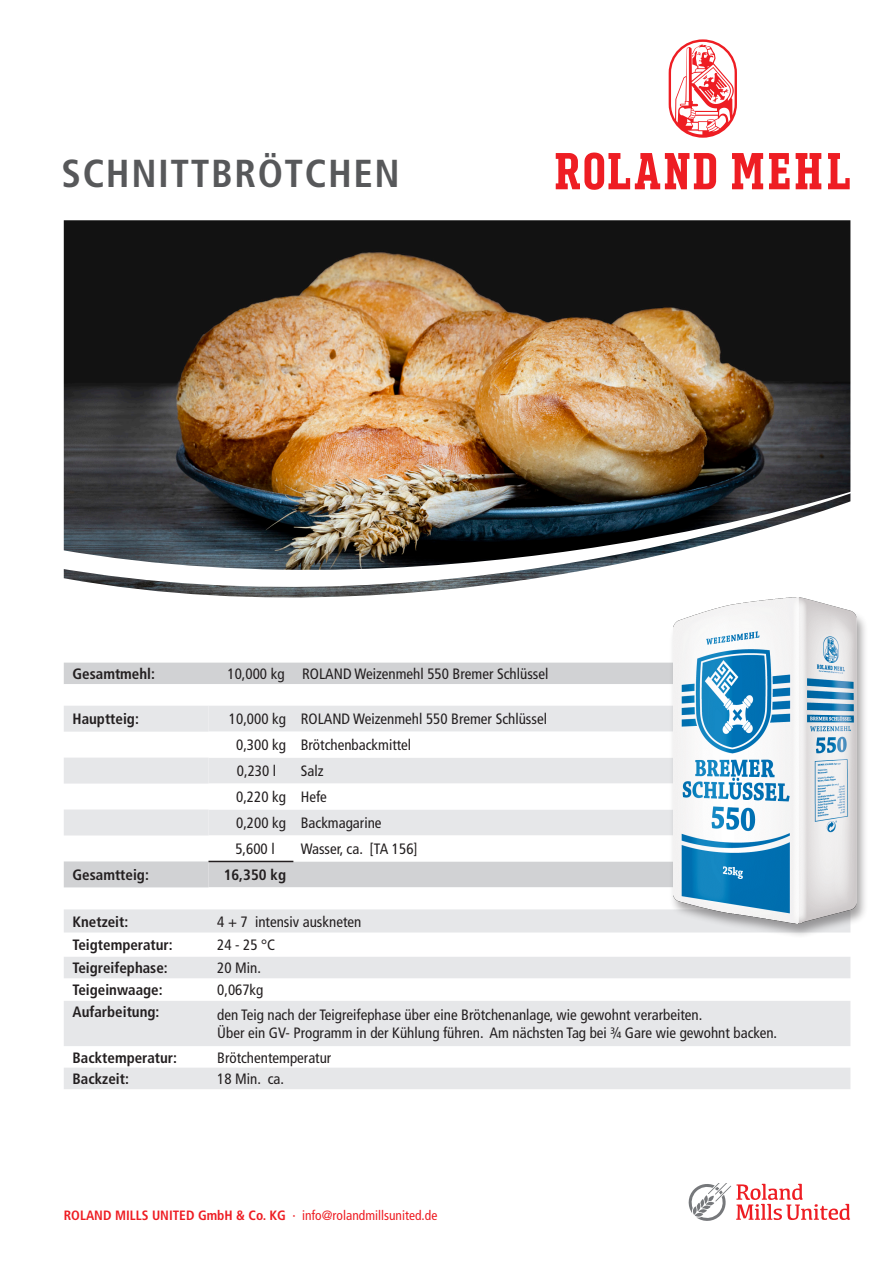
<style>
.page{position:relative;width:893px;height:1263px;background:#fff}
.page>*{position:absolute;margin:0;border:0;box-sizing:border-box;transform-origin:0 0}
.t1{font:700 condensed 39px "Frutiger";letter-spacing:.04em;color:#57585a}
.t2{font:condensed 15px "Frutiger";color:#231f20}
.t3{font:700 condensed 15px "Frutiger";color:#231f20}
.t4{font:700 condensed 13.5px "Frutiger";color:#ee1d23}
.s1{font-weight:400}
</style>
<div class="page">
<svg style="left:732px;top:153px;width:31px;height:36px"></svg>
<svg style="left:769px;top:153px;width:21px;height:36px"></svg>
<svg style="left:796px;top:153px;width:25px;height:36px"></svg>
<svg style="left:828px;top:153px;width:22px;height:36px"></svg>
<svg style="left:556px;top:152px;width:160px;height:38px"></svg>
<svg style="left:669px;top:39px;width:68px;height:99px"></svg>
<svg style="left:688px;top:1183px;width:162px;height:38px"></svg>
<img style="left:64px;top:220px;width:786px;height:270px">
<img style="left:63px;top:490px;width:788px;height:108px">
<div style="left:64px;top:663px;width:605px;height:21px;background:#d1d2d4"></div>
<svg style="left:64px;top:706px;width:786px;height:383px;fill:#e6e7e9"></svg>
<div style="left:208px;top:706px;width:461px;height:26px;background:#e6e7e9"></div>
<svg style="left:208px;top:732px;width:461px;height:129px"></svg>
<div style="left:64px;top:861px;width:144px;height:26px;background:#d1d2d4"></div>
<hr style="left:208px;top:861px;width:85px;height:1px;background:#231f20">
<div style="left:669px;top:597px;width:199px;height:342px;background:#231f20;opacity:.41"></div>
<img style="left:674px;top:597px;width:182px;height:326px">
<p class="t1" style="left:62px;top:150px;width:340px">SCHNITTBRÖTCHEN</p>
<p class="t3" style="left:73px;top:665px;width:84px">Gesamtmehl:</p>
<p class="t2" style="left:228px;top:665px;width:59px">10,000 kg</p>
<p class="t2" style="left:302px;top:665px;width:248px">ROLAND Weizenmehl 550 Bremer Schlüssel</p>
<p class="t3" style="left:73px;top:710px;width:68px">Hauptteig:</p>
<p class="t2" style="left:229px;top:710px;width:59px">10,000 kg</p>
<p class="t2" style="left:301px;top:710px;width:248px">ROLAND Weizenmehl 550 Bremer Schlüssel</p>
<p class="t2" style="left:236px;top:736px;width:51px">0,300 kg</p>
<p class="t2" style="left:301px;top:736px;width:112px">Brötchenbackmittel</p>
<p class="t2" style="left:237px;top:762px;width:41px">0,230 l</p>
<p class="t2" style="left:301px;top:762px;width:24px">Salz</p>
<p class="t2" style="left:236px;top:788px;width:51px">0,220 kg</p>
<p class="t2" style="left:301px;top:788px;width:28px">Hefe</p>
<p class="t2" style="left:236px;top:814px;width:51px">0,200 kg</p>
<p class="t2" style="left:301px;top:814px;width:82px">Backmagarine</p>
<p class="t2" style="left:235px;top:840px;width:41px">5,600 l</p>
<p class="t2" style="left:301px;top:840px;width:118px">Wasser, ca. [TA 156]</p>
<p class="t3" style="left:73px;top:866px;width:78px">Gesamtteig:</p>
<p class="t3" style="left:224px;top:866px;width:64px">16,350 kg</p>
<p class="t3" style="left:73px;top:912px;width:57px">Knetzeit:</p>
<p class="t2" style="left:217px;top:913px;width:146px">4 + 7 intensiv auskneten</p>
<p class="t3" style="left:73px;top:936px;width:102px">Teigtemperatur:</p>
<p class="t2" style="left:217px;top:936px;width:60px">24 - 25 °C</p>
<p class="t3" style="left:73px;top:959px;width:97px">Teigreifephase:</p>
<p class="t2" style="left:217px;top:959px;width:45px">20 Min.</p>
<p class="t3" style="left:73px;top:981px;width:92px">Teigeinwaage:</p>
<p class="t2" style="left:217px;top:981px;width:48px">0,067kg</p>
<p class="t3" style="left:73px;top:1003px;width:88px">Aufarbeitung:</p>
<p class="t2" style="left:217px;top:1006px;width:487px">den Teig nach der Teigreifephase über eine Brötchenanlage, wie gewohnt verarbeiten.</p>
<p class="t2" style="left:217px;top:1024px;width:561px">Über ein GV- Programm in der Kühlung führen. Am nächsten Tag bei ¾ Gare wie gewohnt backen.</p>
<p class="t3" style="left:73px;top:1048px;width:106px">Backtemperatur:</p>
<p class="t2" style="left:217px;top:1048px;width:116px">Brötchentemperatur</p>
<p class="t3" style="left:73px;top:1070px;width:58px">Backzeit:</p>
<p class="t2" style="left:217px;top:1070px;width:68px">18 Min. ca.</p>
<p class="t4" style="left:64px;top:1207px;width:375px">ROLAND MILLS UNITED GmbH &amp; Co. KG <span class="s1">· info@rolandmillsunited.de</span></p>
</div>
